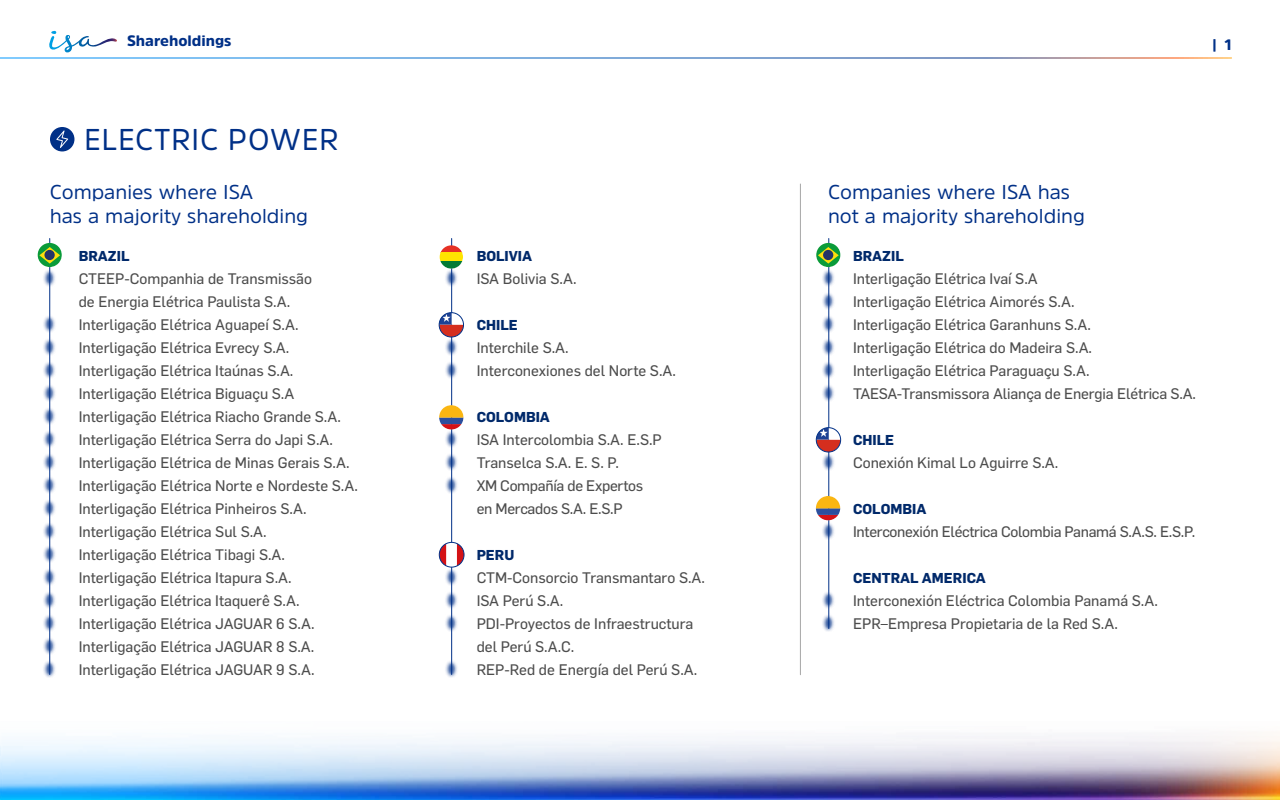
<style>
.page{position:relative;width:1280px;height:800px;background:#fff}
.page>*{position:absolute;margin:0;border:0;box-sizing:border-box;transform-origin:0 0}
.t1{font:30px "Amsi Pro";letter-spacing:.02em;color:#003087}
.t2{font:20px/24px "Amsi Pro";color:#003087}
.t3{font:15px/23px "Flama Basic";color:#4d4d4d}
.t4{font:15px/23px "Flama Basic";letter-spacing:-.02em;color:#4d4d4d}
.t5{font:900 15px "Amsi Pro";color:#003087}
.t6{font:700 14.1px "Flama";color:#00296a}
</style>
<div class="page">
<hr style="left:828px;top:238px;width:1px;height:390px;background:#003087">
<hr style="left:451px;top:238px;width:1px;height:436px;background:#003087">
<hr style="left:49px;top:238px;width:1px;height:436px;background:#003087">
<svg style="left:38px;top:243px;width:24px;height:24px"></svg>
<div style="left:44px;top:250px;width:11px;height:10px;background:#243468;border-radius:50%"></div>
<svg style="left:816px;top:243px;width:24px;height:24px"></svg>
<div style="left:823px;top:250px;width:10px;height:10px;background:#243468;border-radius:50%"></div>
<svg style="left:816px;top:428px;width:25px;height:24px"></svg>
<img style="left:816px;top:428px;width:25px;height:24px;border-radius:12px">
<div style="left:816px;top:427px;width:25px;height:26px;border:1px solid #003087;border-radius:50%"></div>
<svg style="left:439px;top:313px;width:25px;height:24px"></svg>
<img style="left:439px;top:313px;width:25px;height:24px;border-radius:12px">
<div style="left:439px;top:312px;width:25px;height:26px;border:1px solid #003087;border-radius:50%"></div>
<svg style="left:439px;top:405px;width:24px;height:24px"></svg>
<img style="left:439px;top:405px;width:24px;height:24px;border-radius:12px">
<svg style="left:439px;top:542px;width:24px;height:25px"></svg>
<img style="left:439px;top:542px;width:25px;height:25px;border-radius:12px">
<div style="left:439px;top:542px;width:26px;height:26px;border:1px solid #003087;border-radius:50%"></div>
<div style="left:43px;top:429px;width:14px;height:19px;background:#003087;opacity:.75"></div>
<svg style="left:46px;top:433px;width:7px;height:12px"></svg>
<div style="left:445px;top:452px;width:14px;height:19px;background:#003087;opacity:.75"></div>
<svg style="left:448px;top:456px;width:7px;height:12px"></svg>
<div style="left:445px;top:567px;width:14px;height:19px;background:#003087;opacity:.75"></div>
<svg style="left:448px;top:571px;width:7px;height:12px"></svg>
<div style="left:445px;top:613px;width:14px;height:19px;background:#003087;opacity:.75"></div>
<svg style="left:448px;top:617px;width:7px;height:12px"></svg>
<div style="left:445px;top:360px;width:14px;height:19px;background:#003087;opacity:.75"></div>
<svg style="left:448px;top:364px;width:7px;height:12px"></svg>
<div style="left:445px;top:590px;width:14px;height:19px;background:#003087;opacity:.75"></div>
<svg style="left:448px;top:594px;width:7px;height:12px"></svg>
<div style="left:445px;top:659px;width:14px;height:19px;background:#003087;opacity:.75"></div>
<svg style="left:448px;top:663px;width:7px;height:12px"></svg>
<div style="left:43px;top:337px;width:14px;height:19px;background:#003087;opacity:.75"></div>
<svg style="left:46px;top:341px;width:7px;height:12px"></svg>
<div style="left:445px;top:337px;width:14px;height:19px;background:#003087;opacity:.75"></div>
<svg style="left:448px;top:341px;width:7px;height:12px"></svg>
<div style="left:43px;top:521px;width:14px;height:19px;background:#003087;opacity:.75"></div>
<svg style="left:46px;top:525px;width:7px;height:12px"></svg>
<div style="left:43px;top:613px;width:14px;height:19px;background:#003087;opacity:.75"></div>
<svg style="left:46px;top:617px;width:7px;height:12px"></svg>
<div style="left:43px;top:268px;width:14px;height:19px;background:#003087;opacity:.75"></div>
<svg style="left:46px;top:272px;width:7px;height:12px"></svg>
<div style="left:822px;top:291px;width:14px;height:19px;background:#003087;opacity:.75"></div>
<svg style="left:825px;top:295px;width:7px;height:12px"></svg>
<div style="left:445px;top:268px;width:14px;height:19px;background:#003087;opacity:.75"></div>
<svg style="left:448px;top:272px;width:7px;height:12px"></svg>
<div style="left:43px;top:475px;width:14px;height:19px;background:#003087;opacity:.75"></div>
<svg style="left:46px;top:479px;width:7px;height:12px"></svg>
<div style="left:822px;top:383px;width:14px;height:19px;background:#003087;opacity:.75"></div>
<svg style="left:825px;top:387px;width:7px;height:12px"></svg>
<div style="left:43px;top:567px;width:14px;height:19px;background:#003087;opacity:.75"></div>
<svg style="left:46px;top:571px;width:7px;height:12px"></svg>
<div style="left:43px;top:452px;width:14px;height:19px;background:#003087;opacity:.75"></div>
<svg style="left:46px;top:456px;width:7px;height:12px"></svg>
<div style="left:822px;top:452px;width:14px;height:19px;background:#003087;opacity:.75"></div>
<svg style="left:825px;top:456px;width:7px;height:12px"></svg>
<div style="left:822px;top:521px;width:14px;height:19px;background:#003087;opacity:.75"></div>
<svg style="left:825px;top:525px;width:7px;height:12px"></svg>
<div style="left:822px;top:590px;width:14px;height:19px;background:#003087;opacity:.75"></div>
<svg style="left:825px;top:594px;width:7px;height:12px"></svg>
<div style="left:822px;top:614px;width:14px;height:19px;background:#003087;opacity:.75"></div>
<svg style="left:825px;top:617px;width:7px;height:12px"></svg>
<div style="left:43px;top:360px;width:14px;height:19px;background:#003087;opacity:.75"></div>
<svg style="left:46px;top:364px;width:7px;height:12px"></svg>
<div style="left:43px;top:406px;width:14px;height:19px;background:#003087;opacity:.75"></div>
<svg style="left:46px;top:410px;width:7px;height:12px"></svg>
<div style="left:43px;top:383px;width:14px;height:19px;background:#003087;opacity:.75"></div>
<svg style="left:46px;top:387px;width:7px;height:12px"></svg>
<div style="left:822px;top:360px;width:14px;height:19px;background:#003087;opacity:.75"></div>
<svg style="left:825px;top:364px;width:7px;height:12px"></svg>
<div style="left:43px;top:544px;width:14px;height:19px;background:#003087;opacity:.75"></div>
<svg style="left:46px;top:548px;width:7px;height:12px"></svg>
<div style="left:43px;top:636px;width:14px;height:19px;background:#003087;opacity:.75"></div>
<svg style="left:46px;top:640px;width:7px;height:12px"></svg>
<div style="left:43px;top:659px;width:14px;height:19px;background:#003087;opacity:.75"></div>
<svg style="left:46px;top:663px;width:7px;height:12px"></svg>
<div style="left:43px;top:314px;width:14px;height:19px;background:#003087;opacity:.75"></div>
<svg style="left:46px;top:318px;width:7px;height:12px"></svg>
<div style="left:822px;top:314px;width:14px;height:19px;background:#003087;opacity:.75"></div>
<svg style="left:825px;top:318px;width:7px;height:12px"></svg>
<div style="left:43px;top:498px;width:14px;height:19px;background:#003087;opacity:.75"></div>
<svg style="left:46px;top:502px;width:7px;height:12px"></svg>
<div style="left:822px;top:268px;width:14px;height:19px;background:#003087;opacity:.75"></div>
<svg style="left:825px;top:272px;width:7px;height:12px"></svg>
<div style="left:822px;top:337px;width:14px;height:19px;background:#003087;opacity:.75"></div>
<svg style="left:825px;top:341px;width:7px;height:12px"></svg>
<div style="left:445px;top:429px;width:14px;height:19px;background:#003087;opacity:.75"></div>
<svg style="left:448px;top:433px;width:7px;height:12px"></svg>
<div style="left:445px;top:475px;width:14px;height:19px;background:#003087;opacity:.75"></div>
<svg style="left:448px;top:479px;width:7px;height:12px"></svg>
<div style="left:43px;top:590px;width:14px;height:19px;background:#003087;opacity:.75"></div>
<svg style="left:46px;top:594px;width:7px;height:12px"></svg>
<hr style="left:800px;top:184px;width:1px;height:491px;background:#a6a6a6">
<svg style="left:440px;top:245px;width:23px;height:24px"></svg>
<img style="left:440px;top:245px;width:23px;height:24px;border-radius:12px">
<svg style="left:816px;top:496px;width:24px;height:24px"></svg>
<img style="left:816px;top:496px;width:24px;height:24px;border-radius:12px">
<img style="left:0;top:736px;width:1280px;height:64px">
<div style="left:50px;top:127px;width:24px;height:24px;background:#003087;border-radius:50%"></div>
<svg style="left:56px;top:130px;width:12px;height:18px"></svg>
<svg style="left:49px;top:31px;width:68px;height:22px"></svg>
<p class="t5" style="left:127px;top:31px;width:106px">Shareholdings</p>
<p class="t5" style="left:1212px;top:34px;width:21px">| 1</p>
<h1 class="t1" style="left:84px;top:118px;width:256px">ELECTRIC POWER</h1>
<h2 class="t2" style="left:50px;top:179px;width:260px">Companies where ISA<br>has a majority shareholding</h2>
<h2 class="t2" style="left:828px;top:179px;width:258px">Companies where ISA has not a majority shareholding</h2>
<p class="t6" style="left:79px;top:246px;width:52px">BRAZIL</p>
<p class="t3" style="left:79px;top:266px;width:281px">CTEEP-Companhia de Transmissão<br>de Energia Elétrica Paulista S.A.<br>Interligação Elétrica Aguapeí S.A.<br>Interligação Elétrica Evrecy S.A.<br>Interligação Elétrica Itaúnas S.A.<br>Interligação Elétrica Biguaçu S.A Interligação Elétrica Riacho Grande S.A.<br>Interligação Elétrica Serra do Japi S.A.<br>Interligação Elétrica de Minas Gerais S.A.<br>Interligação Elétrica Norte e Nordeste S.A.<br>Interligação Elétrica Pinheiros S.A.<br>Interligação Elétrica Sul S.A.<br>Interligação Elétrica Tibagi S.A.<br>Interligação Elétrica Itapura S.A.<br>Interligação Elétrica Itaquerê S.A.<br>Interligação Elétrica JAGUAR 6 S.A.<br>Interligação Elétrica JAGUAR 8 S.A.<br>Interligação Elétrica JAGUAR 9 S.A.</p>
<p class="t6" style="left:477px;top:246px;width:57px">BOLIVIA</p>
<p class="t3" style="left:477px;top:266px;width:101px">ISA Bolivia S.A.</p>
<p class="t6" style="left:477px;top:315px;width:43px">CHILE</p>
<p class="t3" style="left:477px;top:335px;width:201px">Interchile S.A.<br>Interconexiones del Norte S.A.</p>
<p class="t6" style="left:477px;top:407px;width:75px">COLOMBIA</p>
<p class="t4" style="left:477px;top:427px;width:187px">ISA Intercolombia S.A. E.S.P<br>Transelca S.A. E. S. P.<br>XM Compañía de Expertos en Mercados S.A. E.S.P</p>
<p class="t6" style="left:477px;top:545px;width:39px">PERU</p>
<p class="t3" style="left:477px;top:565px;width:230px">CTM-Consorcio Transmantaro S.A.<br>ISA Perú S.A.<br>PDI-Proyectos de Infraestructura del Perú S.A.C.<br>REP-Red de Energía del Perú S.A.</p>
<p class="t6" style="left:853px;top:246px;width:52px">BRAZIL</p>
<p class="t3" style="left:853px;top:266px;width:345px">Interligação Elétrica Ivaí S.A<br>Interligação Elétrica Aimorés S.A.<br>Interligação Elétrica Garanhuns S.A.<br>Interligação Elétrica do Madeira S.A.<br>Interligação Elétrica Paraguaçu S.A.<br>TAESA-Transmissora Aliança de Energia Elétrica S.A.</p>
<p class="t6" style="left:853px;top:430px;width:43px">CHILE</p>
<p class="t3" style="left:853px;top:450px;width:207px">Conexión Kimal Lo Aguirre S.A.</p>
<p class="t6" style="left:853px;top:499px;width:75px">COLOMBIA</p>
<p class="t4" style="left:853px;top:519px;width:344px">Interconexión Eléctrica Colombia Panamá S.A.S. E.S.P.</p>
<p class="t6" style="left:853px;top:568px;width:134px">CENTRAL AMERICA</p>
<p class="t3" style="left:853px;top:588px;width:306px">Interconexión Eléctrica Colombia Panamá S.A.<br>EPR–Empresa Propietaria de la Red S.A.</p>
</div>
